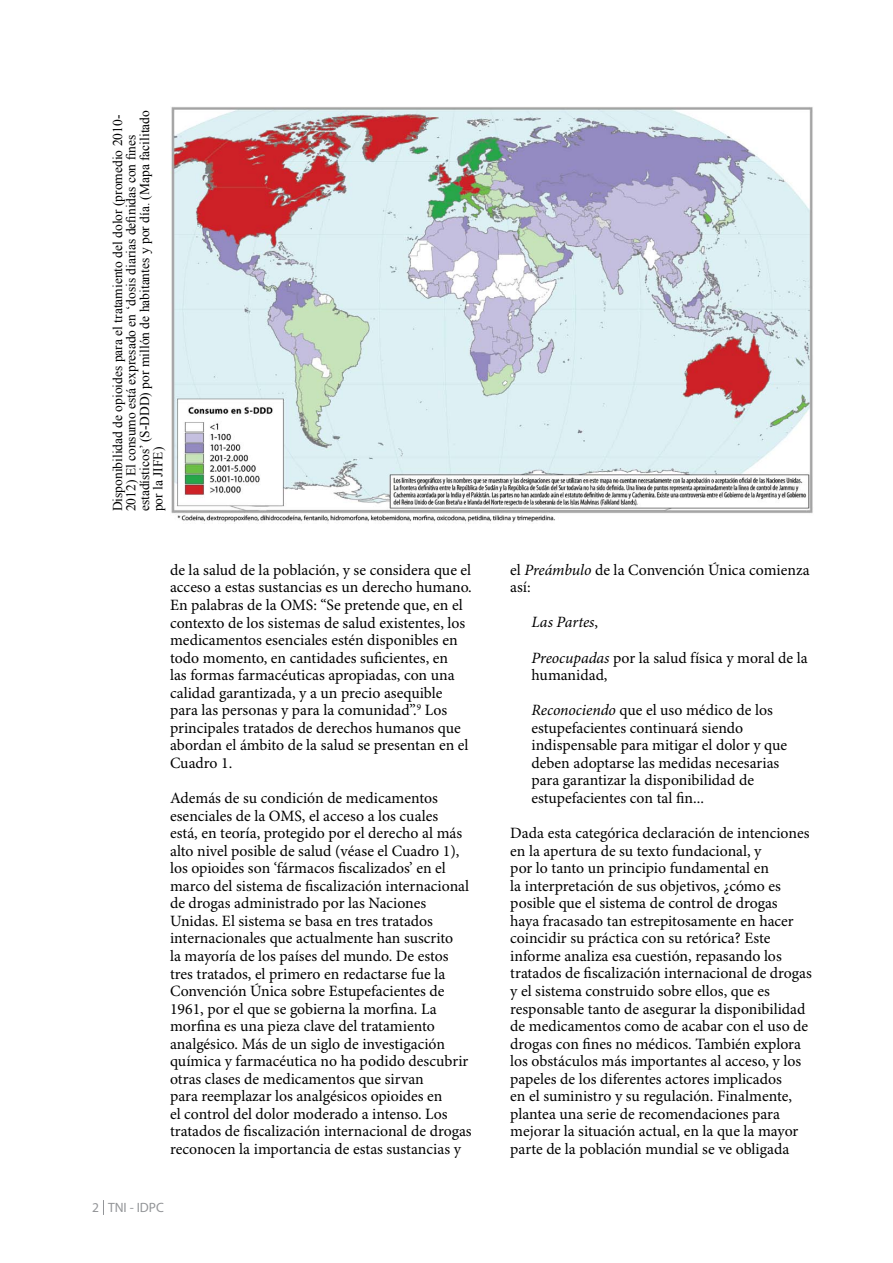
<style>
.page{position:relative;width:893px;height:1263px;background:#fff}
.page>*{position:absolute;margin:0;border:0;box-sizing:border-box;transform-origin:0 0}
.t1{font:15.75px/17.5px "Minion Pro";color:#000}
.t2{font:italic 15.75px "Minion Pro";letter-spacing:-.005em;color:#000}
.t3{font:13.5px/13.5px "Times New Roman";color:#000}
.t4{font:13.5px "Myriad Pro";color:#939598}
.s1{font-style:italic}
.s2{font-style:normal}
</style>
<div class="page">
<svg style="left:103px;top:1200px;width:1px;height:15px"></svg>
<img style="left:170px;top:107px;width:643px;height:415px">
<p class="t3" style="left:111px;top:511px;width:403px;rotate:-90deg">Disponibilidad de opioides para el tratamiento del dolor (promedio 2010- 2012) El consumo está expresado en ‘dosis diarias definidas con fines estadísticos’ (S-DDD) por millón de habitantes y por día. (Mapa facilitado por la JIFE)</p>
<p class="t1" style="left:170px;top:562px;width:303px">de la salud de la población, y se considera que el acceso a estas sustancias es un derecho humano.<br>En palabras de la OMS: “Se pretende que, en el contexto de los sistemas de salud existentes, los medicamentos esenciales estén disponibles en todo momento, en cantidades suficientes, en<br>las formas farmacéuticas apropiadas, con una calidad garantizada, y a un precio asequible para las personas y para la comunidad”.<sup>9</sup> Los principales tratados de derechos humanos que abordan el ámbito de la salud se presentan en el Cuadro 1.</p>
<p class="t1" style="left:170px;top:790px;width:303px">Además de su condición de medicamentos esenciales de la OMS, el acceso a los cuales<br>está, en teoría, protegido por el derecho al más alto nivel posible de salud (véase el Cuadro 1), los opioides son ‘fármacos fiscalizados’ en el marco del sistema de fiscalización internacional de drogas administrado por las Naciones Unidas. El sistema se basa en tres tratados internacionales que actualmente han suscrito<br>la mayoría de los países del mundo. De estos tres tratados, el primero en redactarse fue la Convención Única sobre Estupefacientes de 1961, por el que se gobierna la morfina. La morfina es una pieza clave del tratamiento analgésico. Más de un siglo de investigación química y farmacéutica no ha podido descubrir otras clases de medicamentos que sirvan<br>para reemplazar los analgésicos opioides en<br>el control del dolor moderado a intenso. Los tratados de fiscalización internacional de drogas reconocen la importancia de estas sustancias y</p>
<p class="t4" style="left:92px;top:1199px;width:73px">2 TNI - IDPC</p>
<p class="t1" style="left:510px;top:562px;width:301px">el <span class="s1">Preámbulo</span> de la Convención Única comienza así:</p>
<p class="t2" style="left:531px;top:613px;width:68px">Las Partes<span class="s2">,</span></p>
<p class="t1" style="left:531px;top:649px;width:278px"><span class="s1">Preocupadas</span> por la salud física y moral de la humanidad,</p>
<p class="t1" style="left:531px;top:702px;width:257px"><span class="s1">Reconociendo</span> que el uso médico de los estupefacientes continuará siendo indispensable para mitigar el dolor y que deben adoptarse las medidas necesarias para garantizar la disponibilidad de estupefacientes con tal fin...</p>
<p class="t1" style="left:510px;top:825px;width:303px">Dada esta categórica declaración de intenciones en la apertura de su texto fundacional, y<br>por lo tanto un principio fundamental en<br>la interpretación de sus objetivos, ¿cómo es posible que el sistema de control de drogas<br>haya fracasado tan estrepitosamente en hacer coincidir su práctica con su retórica? Este informe analiza esa cuestión, repasando los tratados de fiscalización internacional de drogas y el sistema construido sobre ellos, que es responsable tanto de asegurar la disponibilidad de medicamentos como de acabar con el uso de drogas con fines no médicos. También explora los obstáculos más importantes al acceso, y los papeles de los diferentes actores implicados<br>en el suministro y su regulación. Finalmente, plantea una serie de recomendaciones para mejorar la situación actual, en la que la mayor parte de la población mundial se ve obligada</p>
</div>
